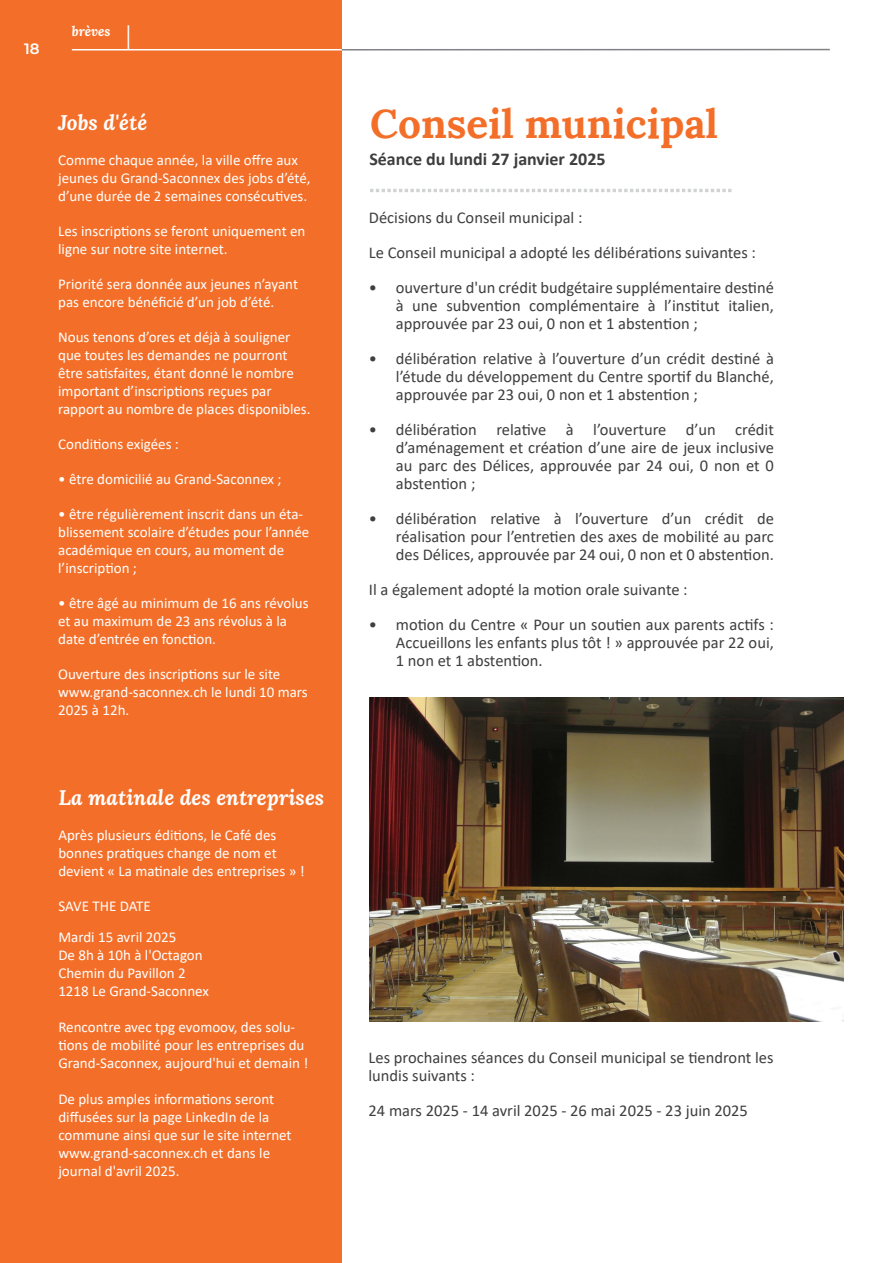
<style>
.page{position:relative;width:893px;height:1263px;background:#fff}
.page>*{position:absolute;margin:0;border:0;box-sizing:border-box;transform-origin:0 0}
.Article_std_-_intro{font:700 40.5px "Lora";color:#f36f29}
.Breve_-_titre{font:italic 700 21px "Lora";color:#fff}
.Encart_-_contenu{font:700 18px "Calibri";color:#3e3e3f}
.Article_color_-_intro{font:16.5px/18px "Calibri";color:#3e3e3f;text-align:justify}
.Breve_-_titre-2{font:15px/18px "Calibri";color:#fff}
.t1{font:600 15px "Montserrat";color:#fff}
.t2{font:italic 700 13.5px "Lora";color:#fff}
.s1{font-style:normal;font-size:23.7px}
</style>
<div class="page">
<div style="left:0;top:0;width:342px;height:1263px;background:#f36f29"></div>
<hr style="left:72px;top:49px;width:270px;height:1px;background:#fff">
<hr style="left:342px;top:49px;width:488px;height:2px;background:#808285">
<svg style="left:370px;top:189px;width:361px;height:3px"></svg>
<img style="left:369px;top:697px;width:474px;height:324px">
<p class="t1" style="left:24px;top:38px;width:17px">18</p>
<p class="t2" style="left:72px;top:22px;width:60px">brèves <span class="s1">|</span></p>
<p class="Breve_-_titre" style="left:58px;top:107px;width:91px">Jobs d'été</p>
<p class="Breve_-_titre-2" style="left:58px;top:150px;width:254px">Comme chaque année, la ville offre aux jeunes du Grand-Saconnex des jobs d’été, d’une durée de 2 semaines consécutives.</p>
<p class="Breve_-_titre-2" style="left:58px;top:221px;width:249px">Les inscriptions se feront uniquement en ligne sur notre site internet.</p>
<p class="Breve_-_titre-2" style="left:58px;top:274px;width:241px">Priorité sera donnée aux jeunes n’ayant pas encore bénéficié d’un job d’été.</p>
<p class="Breve_-_titre-2" style="left:58px;top:327px;width:254px">Nous tenons d’ores et déjà à souligner que toutes les demandes ne pourront être satisfaites, étant donné le nombre important d’inscriptions reçues par rapport au nombre de places disponibles.</p>
<p class="Breve_-_titre-2" style="left:58px;top:434px;width:122px">Conditions exigées :</p>
<p class="Breve_-_titre-2" style="left:58px;top:469px;width:225px">• être domicilié au Grand-Saconnex ;</p>
<p class="Breve_-_titre-2" style="left:58px;top:504px;width:253px">• être régulièrement inscrit dans un éta&shy;blissement scolaire d’études pour l’année académique en cours, au moment de l’inscription ;</p>
<p class="Breve_-_titre-2" style="left:58px;top:593px;width:252px">• être âgé au minimum de 16 ans révolus et au maximum de 23 ans révolus à la date d’entrée en fonction.</p>
<p class="Breve_-_titre-2" style="left:58px;top:664px;width:251px">Ouverture des inscriptions sur le site www.grand-saconnex.ch le lundi 10 mars<br>2025 à 12h.</p>
<p class="Breve_-_titre" style="left:58px;top:782px;width:267px">La matinale des entreprises</p>
<p class="Breve_-_titre-2" style="left:58px;top:825px;width:248px">Après plusieurs éditions, le Café des bonnes pratiques change de nom et devient « La matinale des entreprises » !</p>
<p class="Breve_-_titre-2" style="left:58px;top:896px;width:94px">SAVE THE DATE</p>
<p class="Breve_-_titre-2" style="left:58px;top:927px;width:119px">Mardi 15 avril 2025</p>
<p class="Breve_-_titre-2" style="left:58px;top:945px;width:146px">De 8h à 10h à l'Octagon</p>
<p class="Breve_-_titre-2" style="left:58px;top:963px;width:129px">Chemin du Pavillon 2</p>
<p class="Breve_-_titre-2" style="left:58px;top:981px;width:152px">1218 Le Grand-Saconnex</p>
<p class="Breve_-_titre-2" style="left:58px;top:1017px;width:251px">Rencontre avec tpg evomoov, des solu&shy;tions de mobilité pour les entreprises du<br>Grand-Saconnex, aujourd'hui et demain !</p>
<p class="Breve_-_titre-2" style="left:58px;top:1089px;width:235px">De plus amples informations seront diffusées sur la page LinkedIn de la commune ainsi que sur le site internet www.grand-saconnex.ch et dans le</p>
<p class="Breve_-_titre-2" style="left:58px;top:1161px;width:123px">journal d'avril 2025.</p>
<p class="Article_std_-_intro" style="left:370px;top:90px;width:350px">Conseil municipal</p>
<p class="Encart_-_contenu" style="left:369px;top:146px;width:238px">Séance du lundi 27 janvier 2025</p>
<p class="Article_color_-_intro" style="left:369px;top:208px;width:215px">Décisions du Conseil municipal :</p>
<p class="Article_color_-_intro" style="left:369px;top:243px;width:389px">Le Conseil municipal a adopté les délibérations suivantes :</p>
<p class="Article_color_-_intro" style="left:396px;top:278px;width:379px;text-indent:-27px">• ouverture d'un crédit budgétaire supplémentaire destiné à une subvention complémentaire à l’institut italien, approuvée par 23 oui, 0 non et 1 abstention ;</p>
<p class="Article_color_-_intro" style="left:396px;top:349px;width:380px;text-indent:-27px">• délibération relative à l’ouverture d’un crédit destiné à l’étude du développement du Centre sportif du Blanché, approuvée par 23 oui, 0 non et 1 abstention ;</p>
<p class="Article_color_-_intro" style="left:396px;top:420px;width:380px;text-indent:-27px">• délibération relative à l’ouverture d’un crédit d’aménagement et création d’une aire de jeux inclusive au parc des Délices, approuvée par 24 oui, 0 non et 0 abstention ;</p>
<p class="Article_color_-_intro" style="left:396px;top:509px;width:380px;text-indent:-27px">• délibération relative à l’ouverture d’un crédit de réalisation pour l’entretien des axes de mobilité au parc des Délices, approuvée par 24 oui, 0 non et 0 abstention.</p>
<p class="Article_color_-_intro" style="left:369px;top:580px;width:320px">Il a également adopté la motion orale suivante :</p>
<p class="Article_color_-_intro" style="left:396px;top:615px;width:380px;text-indent:-27px">• motion du Centre « Pour un soutien aux parents actifs :<br>Accueillons les enfants plus tôt ! » approuvée par 22 oui, 1 non et 1 abstention.</p>
<p class="Article_color_-_intro" style="left:369px;top:1048px;width:406px">Les prochaines séances du Conseil municipal se tiendront les lundis suivants :</p>
<p class="Article_color_-_intro" style="left:369px;top:1101px;width:381px">24 mars 2025 - 14 avril 2025 - 26 mai 2025 - 23 juin 2025</p>
</div>
